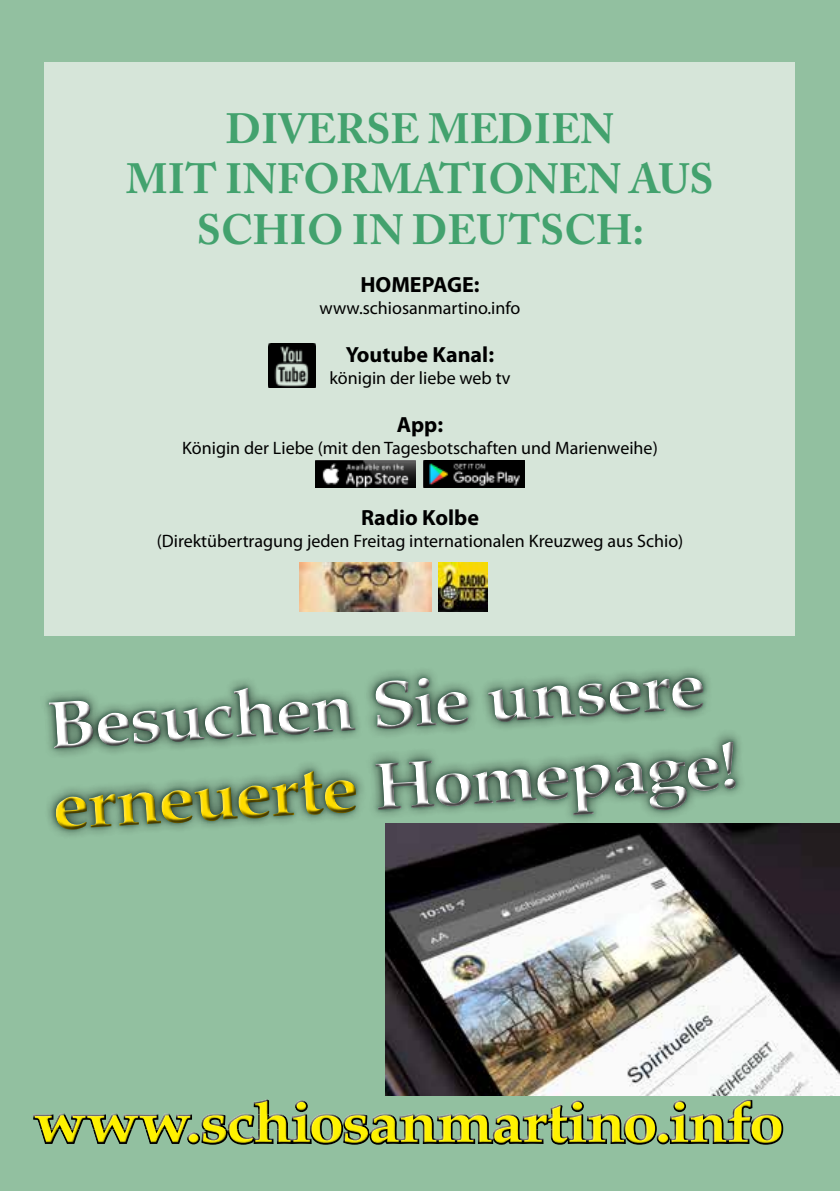
<style>
.page{position:relative;width:840px;height:1191px;background:#fff}
.page>*{position:absolute;margin:0;border:0;box-sizing:border-box;transform-origin:0 0}
.t1{font:700 67.6px/79.6px "Palatino";color:#fff;scale:1.1 1}
.t2{font:700 57px "Palatino";letter-spacing:-.015em;color:#fff200;scale:1.1 1}
.t3{font:700 42px/50.4px "Adobe Caslon Pro";color:#43a26e;text-align:center}
.t4{font:700 22px "Myriad Pro";color:#000}
.t5{font:18px "Myriad Pro";color:#000}
.s1{color:#fd0}
</style>
<div class="page">
<div style="left:0;top:0;width:839px;height:1191px;background:#92c0a0"></div>
<div style="left:30px;top:1098px;width:756px;height:49px;background:#000;opacity:.75"></div>
<div style="left:44px;top:62px;width:750px;height:574px;background:#d6e5d9"></div>
<img style="left:386px;top:823px;width:453px;height:272px">
<svg style="left:385px;top:777px;width:365px;height:83px;background:#343636"></svg>
<svg style="left:46px;top:669px;width:694px;height:181px"></svg>
<img style="left:315px;top:460px;width:100px;height:28px">
<img style="left:423px;top:460px;width:100px;height:28px">
<img style="left:268px;top:343px;width:47px;height:44px">
<img style="left:438px;top:562px;width:49px;height:49px">
<img style="left:299px;top:562px;width:132px;height:49px">
<h3 class="t3" style="left:126px;top:103px;width:588px">DIVERSE MEDIEN<br>MIT INFORMATIONEN AUS<br>SCHIO IN DEUTSCH:</h3>
<p class="t4" style="left:360px;top:270px;width:121px">HOMEPAGE:</p>
<p class="t5" style="left:319px;top:296px;width:202px">www.schiosanmartino.info</p>
<p class="t4" style="left:346px;top:340px;width:149px">Youtube Kanal:</p>
<p class="t5" style="left:329px;top:367px;width:182px">königin der liebe web tv</p>
<p class="t4" style="left:396px;top:411px;width:48px">App:</p>
<p class="t5" style="left:182px;top:437px;width:477px">Königin der Liebe (mit den Tagesbotschaften und Marienweihe)</p>
<p class="t4" style="left:361px;top:503px;width:119px">Radio Kolbe</p>
<p class="t5" style="left:156px;top:530px;width:528px">(Direktübertragung jeden Freitag internationalen Kreuzweg aus Schio)</p>
<h1 class="t1" style="left:44px;top:689px;width:626px;rotate:-4deg">Besuchen Sie unsere <span class="s1">erneuerte</span> Homepage!</h1>
<h2 class="t2" style="left:34px;top:1089px;width:683px">www.schiosanmartino.info</h2>
</div>
